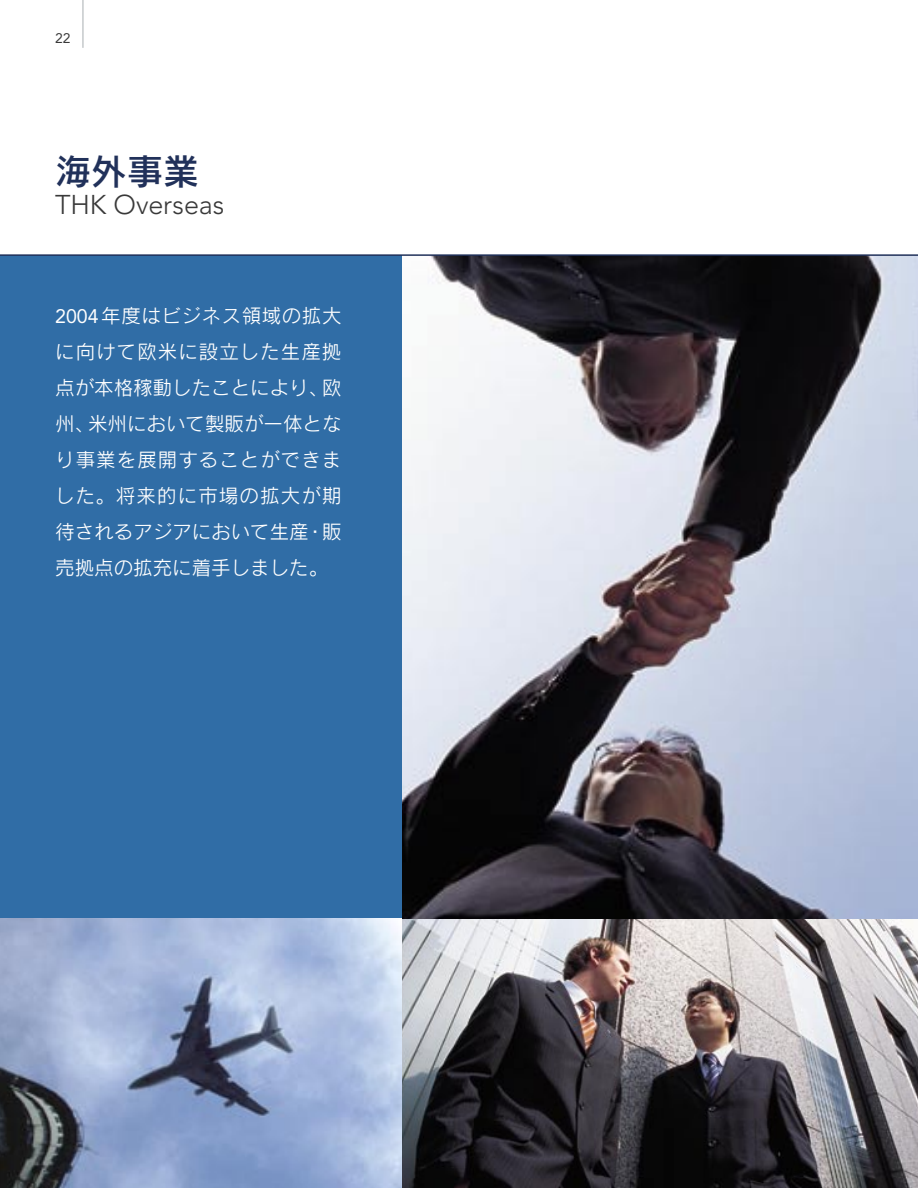
<style>
.page{position:relative;width:918px;height:1188px;background:#fff}
.page>*{position:absolute;margin:0;border:0;box-sizing:border-box;transform-origin:0 0}
.t1{font:36px "Rodin Pro DB";color:#21315a}
.t2{font:300 27px "Avenir";color:#393939}
.t3{font:19.5px/36px "Rodin Pro M";color:#fff;text-align:justify}
.t4{font:13.8px "Avenir";color:#393939}
.s1{font-family:"Avenir"}
</style>
<div class="page">
<img style="left:402px;top:256px;width:516px;height:932px">
<div style="left:0;top:255px;width:402px;height:933px;background:#306da6"></div>
<img style="left:0;top:918px;width:402px;height:270px">
<hr style="left:0;top:254px;width:918px;height:2px;background:#21315a">
<hr style="left:83px;top:0;width:1px;height:48px;background:#a9aeb1">
<p class="t4" style="left:55px;top:30px;width:17px">22</p>
<h1 class="t1" style="left:55px;top:147px;width:145px">海外事業</h1>
<h2 class="t2" style="left:55px;top:188px;width:171px">THK Overseas</h2>
<p class="t3" style="left:55px;top:297px;width:288px"><span class="s1">2004</span>年度はビジネス領域の拡大に向けて欧米に設立した生産拠点が本格稼動したことにより、欧州、米州において製販が一体となり事業を展開することができました。将来的に市場の拡大が期待されるアジアにおいて生産・販売拠点の拡充に着手しました。</p>
</div>
